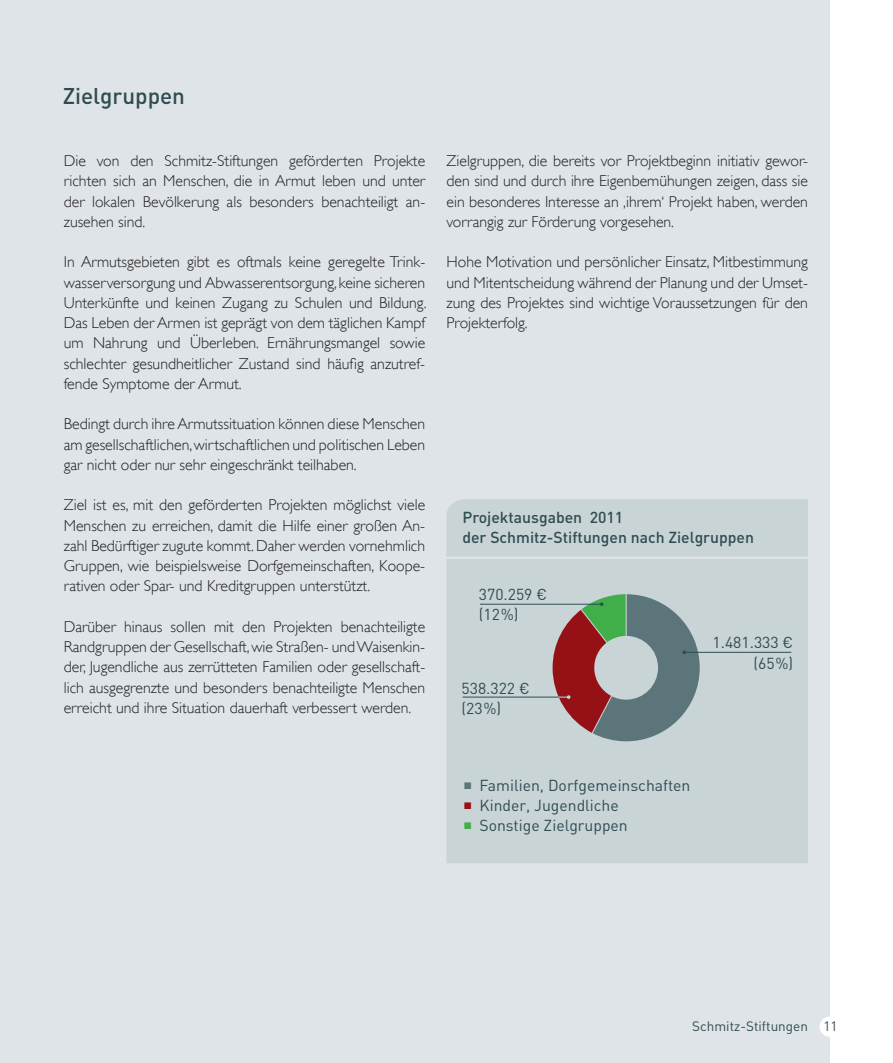
<style>
.page{position:relative;width:893px;height:1063px;background:#fff}
.page>*{position:absolute;margin:0;border:0;box-sizing:border-box;transform-origin:0 0}
.t1{font:500 22.5px "DIN";color:#304c51}
.t2{font:300 15.75px/20.2px "Gill Sans";color:#231f20;text-align:justify}
.t3{font:15.75px/20.2px "DIN";color:#304c51}
.t4{font:500 15.75px/20.2px "DIN";color:#304c51}
.t5{font:13.5px "DIN";color:#304c51}
</style>
<div class="page">
<div style="left:0;top:0;width:829px;height:1063px;background:#dee4e7"></div>
<div style="left:819px;top:1017px;width:21px;height:20px;background:#fff;border-radius:50%"></div>
<div style="left:446px;top:499px;width:362px;height:364px;background:#c9d4d7"></div>
<hr style="left:425px;top:557px;width:383px;height:2px;background:#dee4e7">
<hr style="left:684px;top:652px;width:107px;height:1px;background:#304c51">
<hr style="left:463px;top:697px;width:106px;height:1px;background:#304c51">
<hr style="left:480px;top:604px;width:122px;height:1px;background:#304c51">
<svg style="left:553px;top:589px;width:147px;height:152px"></svg>
<svg style="left:464px;top:782px;width:7px;height:7px"></svg>
<svg style="left:464px;top:802px;width:7px;height:7px"></svg>
<svg style="left:464px;top:823px;width:7px;height:6px"></svg>
<h1 class="t1" style="left:63px;top:87px;width:124px">Zielgruppen</h1>
<p class="t2" style="left:64px;top:151px;width:363px">Die von den Schmitz-Stiftungen geförderten Projekte richten sich an Menschen, die in Armut leben und unter der lokalen Bevölkerung als besonders benachteiligt an&shy;zusehen sind.</p>
<p class="t2" style="left:64px;top:252px;width:364px">In Armutsgebieten gibt es oftmals keine geregelte Trink&shy;wasserversorgung und Abwasserentsorgung, keine sicheren Unterkünfte und keinen Zugang zu Schulen und Bildung.<br>Das Leben der Armen ist geprägt von dem täglichen Kampf um Nahrung und Überleben. Ernährungsmangel sowie schlechter gesundheitlicher Zustand sind häufig anzutref&shy;fende Symptome der Armut.</p>
<p class="t2" style="left:64px;top:414px;width:363px">Bedingt durch ihre Armutssituation können diese Menschen am gesellschaftlichen, wirtschaftlichen und politischen Leben gar nicht oder nur sehr eingeschränkt teilhaben.</p>
<p class="t2" style="left:64px;top:495px;width:363px">Ziel ist es, mit den geförderten Projekten möglichst viele Menschen zu erreichen, damit die Hilfe einer großen An&shy;zahl Bedürftiger zugute kommt. Daher werden vornehmlich Gruppen, wie beispielsweise Dorfgemeinschaften, Koope&shy;rativen oder Spar- und Kreditgruppen unterstützt.</p>
<p class="t2" style="left:64px;top:616px;width:363px">Darüber hinaus sollen mit den Projekten benachteiligte Randgruppen der Gesellschaft, wie Straßen- und Waisenkin&shy;der, Jugendliche aus zerrütteten Familien oder gesellschaft&shy;lich ausgegrenzte und besonders benachteiligte Menschen erreicht und ihre Situation dauerhaft verbessert werden.</p>
<p class="t2" style="left:446px;top:151px;width:363px">Zielgruppen, die bereits vor Projektbeginn initiativ gewor&shy;den sind und durch ihre Eigenbemühungen zeigen, dass sie ein besonderes Interesse an ‚ihrem‘ Projekt haben, werden vorrangig zur Förderung vorgesehen.</p>
<p class="t2" style="left:446px;top:252px;width:363px">Hohe Motivation und persönlicher Einsatz, Mitbestimmung und Mitentscheidung während der Planung und der Umset&shy;zung des Projektes sind wichtige Voraussetzungen für den Projekterfolg.</p>
<p class="t4" style="left:462px;top:508px;width:293px">Projektausgaben 2011<br>der Schmitz-Stiftungen nach Zielgruppen</p>
<p class="t3" style="left:479px;top:586px;width:70px">370.259 € (12%)</p>
<p class="t3" style="left:462px;top:680px;width:70px">538.322 € (23%)</p>
<p class="t3" style="left:713px;top:634px;width:82px;text-align:right">1.481.333 € (65%)</p>
<p class="t3" style="left:479px;top:777px;width:212px">Familien, Dorfgemeinschaften<br>Kinder, Jugendliche<br>Sonstige Zielgruppen</p>
<p class="t5" style="left:692px;top:1022px;width:147px">Schmitz-Stiftungen 11</p>
</div>
